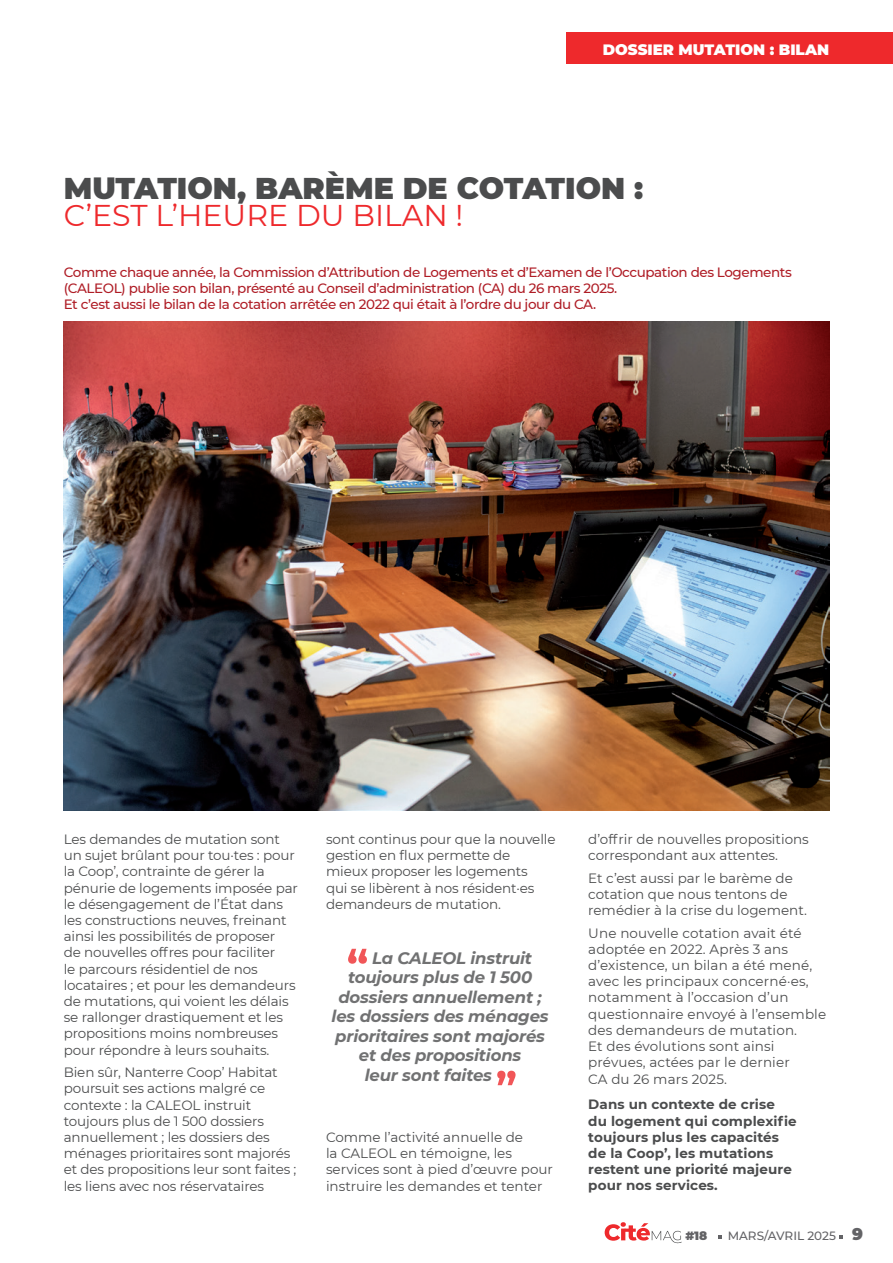
<style>
.page{position:relative;width:893px;height:1263px;background:#fff}
.page>*{position:absolute;margin:0;border:0;box-sizing:border-box;transform-origin:0 0}
.t1{font:900 30px "Montserrat";color:#4b4c4d}
.t2{font:30px "Montserrat";color:#ee292c}
.t3{font:italic 700 16.5px "Montserrat";letter-spacing:-.01em;color:#4b4c4d}
.t4{font:900 15px "Montserrat";color:#fff}
.t5{font:13.5px/16.2px "Montserrat";letter-spacing:-.01em;color:#4b4c4d}
.t6{font:13.5px/16.2px "Montserrat";letter-spacing:.01em;color:#4b4c4d}
.t7{font:500 13.5px/16.2px "Montserrat";letter-spacing:-.03em;color:#af1d26}
.t8{font:700 13.5px/16.2px "Montserrat";letter-spacing:.01em;color:#4b4c4d}
.t9{font:500 12px "Montserrat";color:#636366}
.t10{font:900 12px "Montserrat";color:#636366}
.s1{font-weight:900;font-size:16.5px}
</style>
<div class="page">
<svg style="left:605px;top:1222px;width:77px;height:22px"></svg>
<svg style="left:839px;top:1235px;width:4px;height:3px"></svg>
<div style="left:567px;top:32px;width:326px;height:32px;background:#ee292c"></div>
<img style="left:64px;top:321px;width:765px;height:489px">
<svg style="left:348px;top:949px;width:19px;height:15px"></svg>
<svg style="left:497px;top:1071px;width:19px;height:14px"></svg>
<p class="t4" style="left:603px;top:39px;width:228px">DOSSIER MUTATION : BILAN</p>
<p class="t4" style="left:724px;top:40px;width:73px">DOSSIER</p>
<h1 class="t1" style="left:64px;top:166px;width:581px">MUTATION, BARÈME DE COTATION :</h1>
<h1 class="t2" style="left:64px;top:195px;width:401px">C’EST L’HEURE DU BILAN !</h1>
<p class="t7" style="left:64px;top:263px;width:730px">Comme chaque année, la Commission d’Attribution de Logements et d’Examen de l’Occupation des Logements (CALEOL) publie son bilan, présenté au Conseil d’administration (CA) du 26 mars 2025.<br>Et c’est aussi le bilan de la cotation arrêtée en 2022 qui était à l’ordre du jour du CA.</p>
<p class="t5" style="left:64px;top:830px;width:236px">Les demandes de mutation sont un sujet brûlant pour tou·tes : pour la Coop’, contrainte de gérer la pénurie de logements imposée par le désengagement de l’État dans les constructions neuves, freinant ainsi les possibilités de proposer<br>de nouvelles offres pour faciliter<br>le parcours résidentiel de nos locataires ; et pour les demandeurs de mutations, qui voient les délais se rallonger drastiquement et les propositions moins nombreuses pour répondre à leurs souhaits.</p>
<p class="t5" style="left:64px;top:1064px;width:234px">Bien sûr, Nanterre Coop’ Habitat poursuit ses actions malgré ce contexte : la CALEOL instruit toujours plus de 1 500 dossiers annuellement ; les dossiers des ménages prioritaires sont majorés et des propositions leur sont faites ; les liens avec nos réservataires</p>
<p class="t5" style="left:326px;top:830px;width:231px">sont continus pour que la nouvelle gestion en flux permette de mieux proposer les logements<br>qui se libèrent à nos résident·es demandeurs de mutation.</p>
<p class="t3" style="left:372px;top:946px;width:162px">La CALEOL instruit</p>
<p class="t3" style="left:348px;top:965px;width:186px">toujours plus de 1 500</p>
<p class="t3" style="left:338px;top:985px;width:205px">dossiers annuellement ;</p>
<p class="t3" style="left:332px;top:1004px;width:219px">les dossiers des ménages</p>
<p class="t3" style="left:335px;top:1024px;width:211px">prioritaires sont majorés</p>
<p class="t3" style="left:359px;top:1043px;width:164px">et des propositions</p>
<p class="t3" style="left:365px;top:1063px;width:129px">leur sont faites</p>
<p class="t5" style="left:326px;top:1128px;width:228px">Comme l’activité annuelle de<br>la CALEOL en témoigne, les services sont à pied d’œuvre pour instruire les demandes et tenter</p>
<p class="t5" style="left:588px;top:830px;width:222px">d’offrir de nouvelles propositions correspondant aux attentes.</p>
<p class="t5" style="left:588px;top:869px;width:220px">Et c’est aussi par le barème de cotation que nous tentons de remédier à la crise du logement.</p>
<p class="t6" style="left:588px;top:924px;width:239px">Une nouvelle cotation avait été adoptée en 2022. Après 3 ans d’existence, un bilan a été mené, avec les principaux concerné·es, notamment à l’occasion d’un questionnaire envoyé à l’ensemble des demandeurs de mutation.<br>Et des évolutions sont ainsi prévues, actées par le dernier<br>CA du 26 mars 2025.</p>
<p class="t8" style="left:588px;top:1096px;width:210px">Dans un contexte de crise du logement qui complexifie toujours plus les capacités de la Coop’, les mutations restent une priorité majeure pour nos services.</p>
<p class="t10" style="left:685px;top:1227px;width:24px">#18</p>
<p class="t9" style="left:728px;top:1227px;width:137px">MARS/AVRIL 2025 <span class="s1">9</span></p>
</div>
